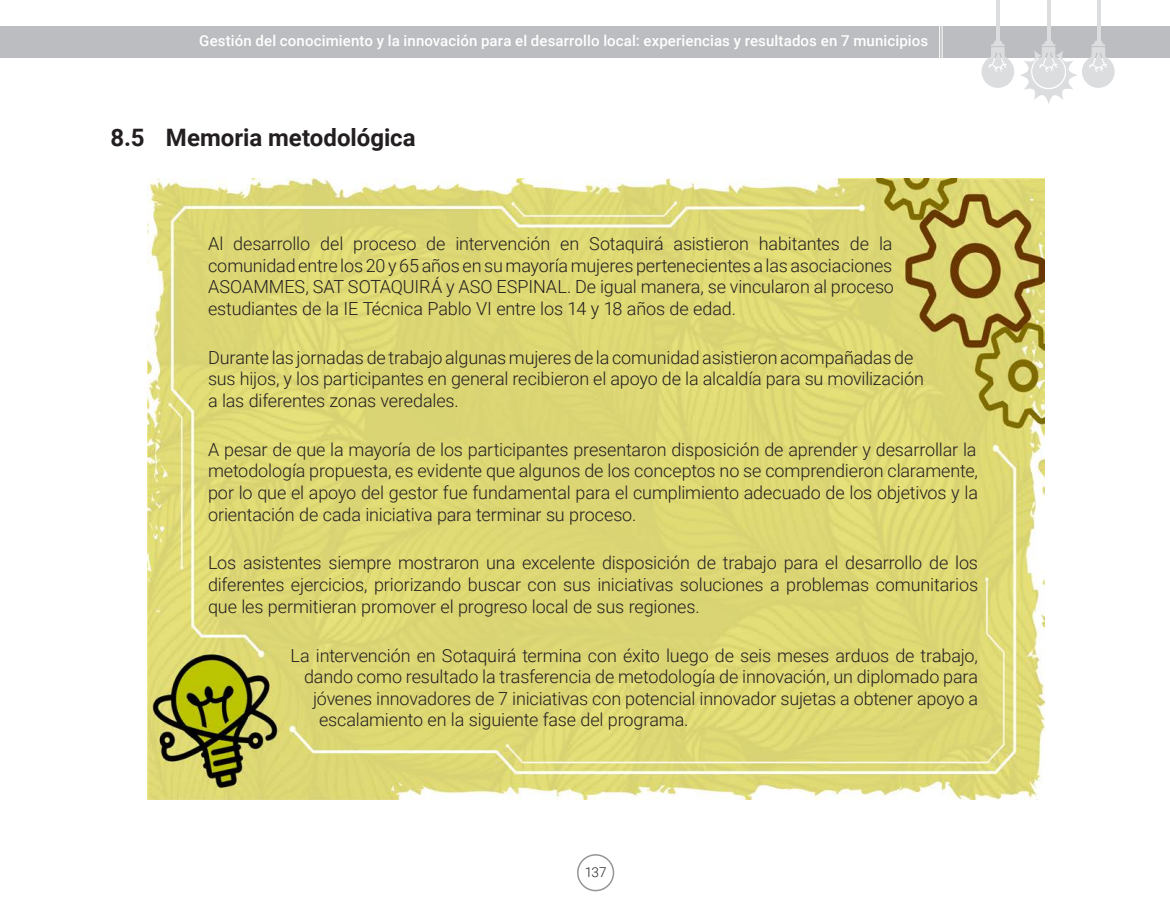
<style>
.page{position:relative;width:1170px;height:918px;background:#fff}
.page>*{position:absolute;margin:0;border:0;box-sizing:border-box;transform-origin:0 0}
.t1{font:700 24px "Roboto";color:#231f20}
.t2{font:300 18px/21.6px "Roboto";letter-spacing:-.01em;color:#231f20;text-align:justify}
.t3{font:500 15px "Roboto";letter-spacing:.01em;color:#fff}
.t4{font:300 13.5px "Roboto";color:#231f20}
</style>
<div class="page">
<div style="left:1px;top:26px;width:1168px;height:32px;background:#bcbdc0"></div>
<hr style="left:1047px;top:0;width:3px;height:42px;background:#dcdddf">
<hr style="left:996px;top:0;width:3px;height:42px;background:#dcdddf">
<svg style="left:981px;top:40px;width:133px;height:64px"></svg>
<hr style="left:1097px;top:0;width:3px;height:42px;background:#dcdddf">
<hr style="left:941px;top:17px;width:1px;height:45px;background:#fff">
<hr style="left:939px;top:17px;width:1px;height:45px;background:#fff">
<div style="left:577px;top:854px;width:37px;height:37px;border:2px solid #939598;border-radius:50%"></div>
<img style="left:147px;top:179px;width:897px;height:620px">
<p class="t3" style="left:199px;top:30px;width:730px">Gestión del conocimiento y la innovación para el desarrollo local: experiencias y resultados en 7 municipios</p>
<h1 class="t1" style="left:111px;top:120px;width:306px">8.5 Memoria metodológica</h1>
<p class="t2" style="left:208px;top:232px;width:687px">Al desarrollo del proceso de intervención en Sotaquirá asistieron habitantes de la comunidad entre los 20 y 65 años en su mayoría mujeres pertenecientes a las asociaciones ASOAMMES, SAT SOTAQUIRÁ y ASO ESPINAL. De igual manera, se vincularon al proceso estudiantes de la IE Técnica Pablo VI entre los 14 y 18 años de edad.</p>
<p class="t2" style="left:208px;top:346px;width:717px;text-align:left">Durante las jornadas de trabajo algunas mujeres de la comunidad asistieron acompañadas de sus hijos, y los participantes en general recibieron el apoyo de la alcaldía para su movilización a las diferentes zonas veredales.</p>
<p class="t2" style="left:208px;top:438px;width:771px">A pesar de que la mayoría de los participantes presentaron disposición de aprender y desarrollar la metodología propuesta, es evidente que algunos de los conceptos no se comprendieron claramente, por lo que el apoyo del gestor fue fundamental para el cumplimiento adecuado de los objetivos y la orientación de cada iniciativa para terminar su proceso.</p>
<p class="t2" style="left:208px;top:552px;width:771px">Los asistentes siempre mostraron una excelente disposición de trabajo para el desarrollo de los diferentes ejercicios, priorizando buscar con sus iniciativas soluciones a problemas comunitarios que les permitieran promover el progreso local de sus regiones.</p>
<p class="t2" style="left:290px;top:644px;width:689px">La intervención en Sotaquirá termina con éxito luego de seis meses arduos de trabajo,</p>
<p class="t2" style="left:304px;top:665px;width:675px">dando como resultado la trasferencia de metodología de innovación, un diplomado para</p>
<p class="t2" style="left:313px;top:687px;width:666px">jóvenes innovadores de 7 iniciativas con potencial innovador sujetas a obtener apoyo a</p>
<p class="t2" style="left:319px;top:708px;width:371px">escalamiento en la siguiente fase del programa.</p>
<p class="t4" style="left:584px;top:863px;width:23px">137</p>
</div>
